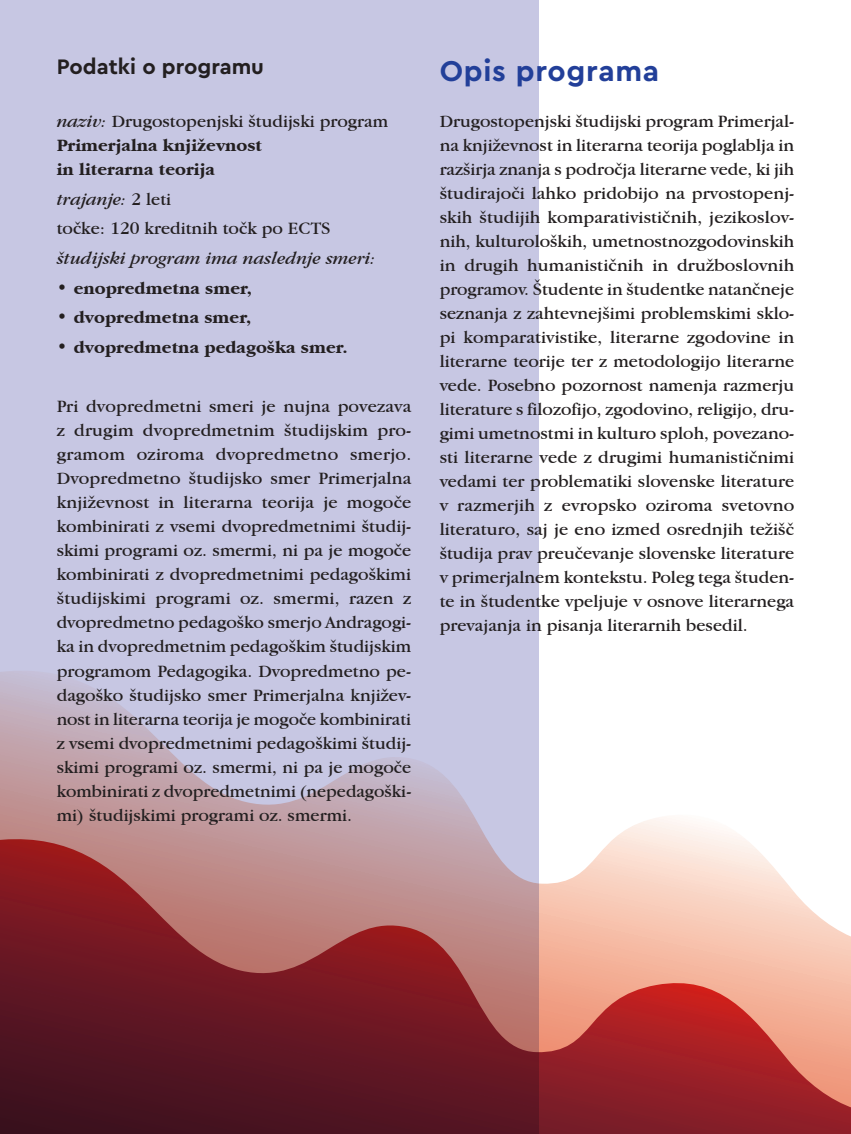
<style>
.page{position:relative;width:851px;height:1134px;background:#fff}
.page>*{position:absolute;margin:0;border:0;box-sizing:border-box;transform-origin:0 0}
.podnaslov{font:700 30px "Cera Pro";letter-spacing:.025em;color:#223f99}
.mednaslov{font:700 22px "Cera Pro";color:#231f20}
.tekst{font:18px/24px "Garamond IT Cby BT";color:#231f20;text-align:justify}
.tekst-2{font:700 18px/24px "Garamond IT Cby BT";color:#231f20}
.tekst-3{font:italic 18px "Garamond IT Cby BT";color:#231f20}
.s1{font-weight:400;font-style:italic}
.s2{font-weight:400}
.s3{font-style:normal}
</style>
<div class="page">
<div style="left:0;top:0;width:539px;height:1134px;background:#c7c7e3"></div>
<svg style="left:0;top:671px;width:474px;height:146px"></svg>
<svg style="left:0;top:817px;width:850px;height:317px;background:#a45f61"></svg>
<svg style="left:850px;top:936px;width:1px;height:198px"></svg>
<p class="mednaslov" style="left:57px;top:52px;width:209px">Podatki o programu</p>
<p class="podnaslov" style="left:439px;top:51px;width:221px">Opis programa</p>
<p class="tekst" style="left:439px;top:109px;width:356px">Drugostopenjski študijski program Primerjal&shy;na književnost in literarna teorija poglablja in razširja znanja s področja literarne vede, ki jih študirajoči lahko pridobijo na prvostopenj&shy;skih študijih komparativističnih, jezikoslov&shy;nih, kulturoloških, umetnostnozgodovinskih in drugih humanističnih in družboslovnih programov. Študente in študentke natančneje seznanja z zahtevnejšimi problemskimi sklo&shy;pi komparativistike, literarne zgodovine in literarne teorije ter z metodologijo literarne vede. Posebno pozornost namenja razmerju literature s filozofijo, zgodovino, religijo, dru&shy;gimi umetnostmi in kulturo sploh, povezano&shy;sti literarne vede z drugimi humanističnimi vedami ter problematiki slovenske literature v razmerjih z evropsko oziroma svetovno literaturo, saj je eno izmed osrednjih težišč študija prav preučevanje slovenske literature v primerjalnem kontekstu. Poleg tega študen&shy;te in študentke vpeljuje v osnove literarnega prevajanja in pisanja literarnih besedil.</p>
<p class="tekst-2" style="left:57px;top:109px;width:333px"><span class="s1">naziv:</span> <span class="s2">Drugostopenjski študijski program<br></span>Primerjalna književnost<br>in literarna teorija</p>
<p class="tekst-3" style="left:57px;top:188px;width:116px">trajanje: <span class="s3">2 leti</span></p>
<p class="tekst" style="left:57px;top:216px;width:275px">točke: 120 kreditnih točk po ECTS</p>
<p class="tekst-3" style="left:57px;top:248px;width:320px">študijski program ima naslednje smeri:</p>
<p class="tekst-2" style="left:57px;top:276px;width:197px"><span class="s2">•</span> enopredmetna smer,</p>
<p class="tekst-2" style="left:57px;top:306px;width:196px"><span class="s2">•</span> dvopredmetna smer,</p>
<p class="tekst-2" style="left:57px;top:335px;width:292px"><span class="s2">•</span> dvopredmetna pedagoška smer.</p>
<p class="tekst" style="left:57px;top:394px;width:356px">Pri dvopredmetni smeri je nujna povezava z drugim dvopredmetnim študijskim pro&shy;gramom oziroma dvopredmetno smerjo.<br>Dvopredmetno študijsko smer Primerjalna književnost in literarna teorija je mogoče kombinirati z vsemi dvopredmetnimi študij&shy;skimi programi oz. smermi, ni pa je mogoče kombinirati z dvopredmetnimi pedagoškimi študijskimi programi oz. smermi, razen z dvopredmetno pedagoško smerjo Andragogi&shy;ka in dvopredmetnim pedagoškim študijskim programom Pedagogika. Dvopredmetno pe&shy;dagoško študijsko smer Primerjalna književ&shy;nost in literarna teorija je mogoče kombinirati z vsemi dvopredmetnimi pedagoškimi študij&shy;skimi programi oz. smermi, ni pa je mogoče kombinirati z dvopredmetnimi (nepedagoški&shy;mi) študijskimi programi oz. smermi.</p>
</div>
